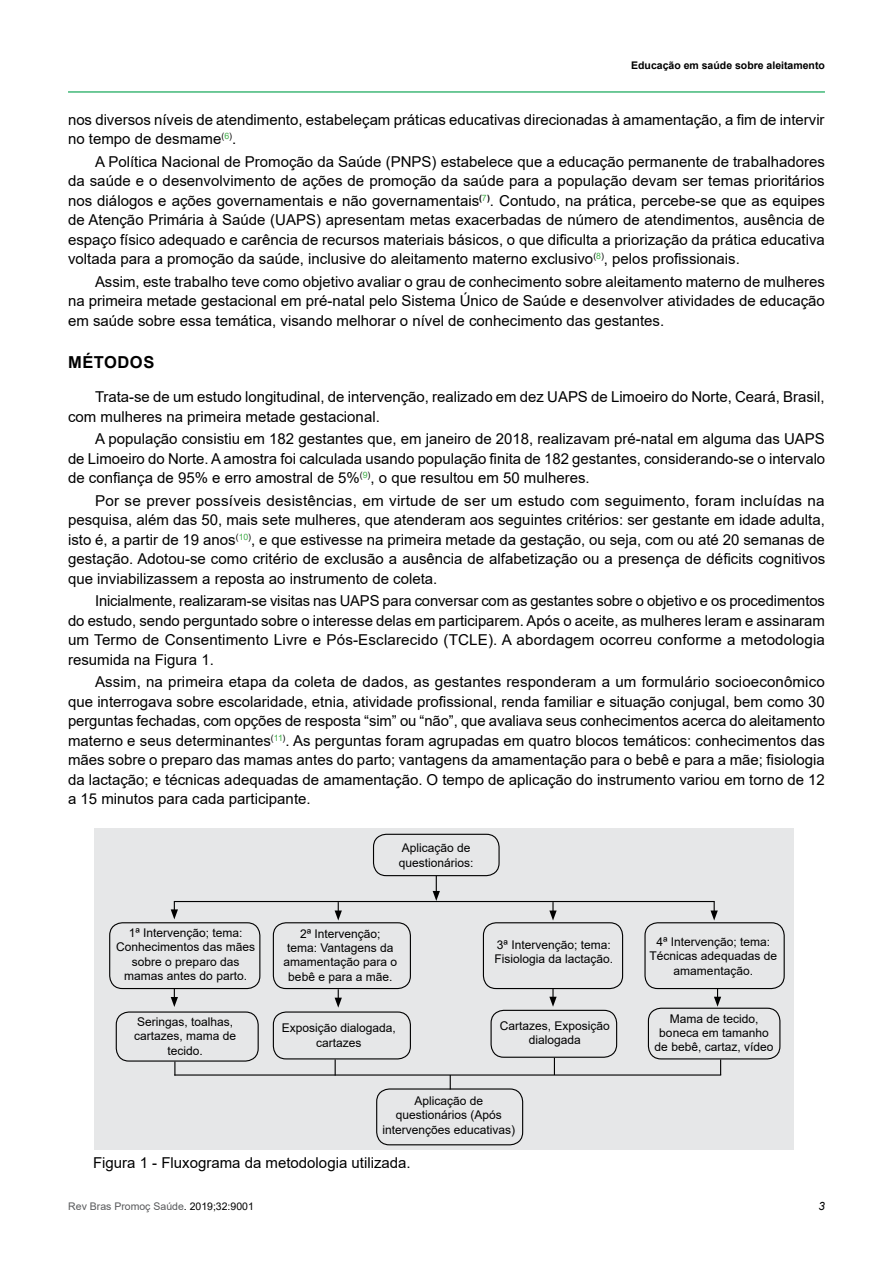
<style>
.page{position:relative;width:893px;height:1263px;background:#fff}
.page>*{position:absolute;margin:0;border:0;box-sizing:border-box;transform-origin:0 0}
.t1{font:700 16.5px "Arial";letter-spacing:.025em;color:#000}
.t2{font:15px/19.5px "Arial";color:#000;text-align:justify}
.t3{font:12px/14.4px "Arial";color:#000;text-align:center}
.t4{font:italic 11.4px "Arial";color:#000}
.t5{font:700 10.5px "Arial";color:#000}
.t6{font:10.5px "Arial";color:#58595b}
.s1{color:#000}
</style>
<div class="page">
<hr style="left:68px;top:91px;width:757px;height:2px;background:#41b878">
<div style="left:94px;top:828px;width:699px;height:321px;background:#e6e7e8"></div>
<div style="left:109px;top:922px;width:151px;height:67px;border:1px solid #000;border-radius:13px"></div>
<div style="left:273px;top:922px;width:138px;height:67px;border:1px solid #000;border-radius:13px"></div>
<div style="left:483px;top:922px;width:140px;height:67px;border:1px solid #000;border-radius:13px"></div>
<div style="left:644px;top:922px;width:141px;height:67px;border:1px solid #000;border-radius:13px"></div>
<div style="left:648px;top:1008px;width:132px;height:51px;border:1px solid #000;border-radius:13px"></div>
<div style="left:490px;top:1010px;width:127px;height:48px;border:1px solid #000;border-radius:13px"></div>
<div style="left:376px;top:1088px;width:147px;height:57px;border:1px solid #000;border-radius:13px"></div>
<div style="left:373px;top:834px;width:127px;height:42px;border:1px solid #000;border-radius:13px"></div>
<div style="left:273px;top:1011px;width:138px;height:48px;border:1px solid #000;border-radius:13px"></div>
<div style="left:116px;top:1011px;width:143px;height:50px;border:1px solid #000;border-radius:13px"></div>
<svg style="left:714px;top:988px;width:7px;height:19px"></svg>
<svg style="left:549px;top:988px;width:8px;height:19px"></svg>
<svg style="left:335px;top:989px;width:7px;height:19px"></svg>
<svg style="left:171px;top:988px;width:7px;height:19px"></svg>
<svg style="left:433px;top:876px;width:7px;height:25px"></svg>
<svg style="left:710px;top:901px;width:8px;height:19px"></svg>
<svg style="left:549px;top:902px;width:8px;height:18px"></svg>
<svg style="left:335px;top:902px;width:7px;height:18px"></svg>
<svg style="left:171px;top:901px;width:7px;height:18px"></svg>
<svg style="left:450px;top:1075px;width:1px;height:14px"></svg>
<svg style="left:335px;top:1059px;width:1px;height:15px"></svg>
<svg style="left:174px;top:1061px;width:1px;height:13px"></svg>
<svg style="left:720px;top:1059px;width:1px;height:15px"></svg>
<svg style="left:554px;top:1058px;width:1px;height:16px"></svg>
<hr style="left:174px;top:901px;width:540px;height:1px;background:#000">
<hr style="left:174px;top:1074px;width:547px;height:1px;background:#000">
<p class="t5" style="left:631px;top:58px;width:195px">Educação em saúde sobre aleitamento</p>
<p class="t2" style="left:68px;top:110px;width:758px">nos diversos níveis de atendimento, estabeleçam práticas educativas direcionadas à amamentação, a fim de intervir no tempo de desmame<sup>(</sup><sup>6</sup><sup>)</sup>.</p>
<p class="t2" style="left:68px;top:152px;width:759px;text-indent:27px">A Política Nacional de Promoção da Saúde (PNPS) estabelece que a educação permanente de trabalhadores da saúde e o desenvolvimento de ações de promoção da saúde para a população devam ser temas prioritários nos diálogos e ações governamentais e não governamentais<sup>(</sup><sup>7</sup><sup>)</sup>. Contudo, na prática, percebe-se que as equipes de Atenção Primária à Saúde (UAPS) apresentam metas exacerbadas de número de atendimentos, ausência de espaço físico adequado e carência de recursos materiais básicos, o que dificulta a priorização da prática educativa voltada para a promoção da saúde, inclusive do aleitamento materno exclusivo<sup>(</sup><sup>8</sup><sup>)</sup>, pelos profissionais.</p>
<p class="t2" style="left:68px;top:272px;width:758px;text-indent:27px">Assim, este trabalho teve como objetivo avaliar o grau de conhecimento sobre aleitamento materno de mulheres na primeira metade gestacional em pré-natal pelo Sistema Único de Saúde e desenvolver atividades de educação em saúde sobre essa temática, visando melhorar o nível de conhecimento das gestantes.</p>
<p class="t1" style="left:68px;top:351px;width:88px">MÉTODOS</p>
<p class="t2" style="left:68px;top:387px;width:758px;text-indent:27px">Trata-se de um estudo longitudinal, de intervenção, realizado em dez UAPS de Limoeiro do Norte, Ceará, Brasil, com mulheres na primeira metade gestacional.</p>
<p class="t2" style="left:68px;top:429px;width:759px;text-indent:27px">A população consistiu em 182 gestantes que, em janeiro de 2018, realizavam pré-natal em alguma das UAPS de Limoeiro do Norte. A amostra foi calculada usando população finita de 182 gestantes, considerando-se o intervalo de confiança de 95% e erro amostral de 5%<sup>(</sup><sup>9</sup><sup>)</sup>, o que resultou em 50 mulheres.</p>
<p class="t2" style="left:68px;top:490px;width:759px;text-indent:27px">Por se prever possíveis desistências, em virtude de ser um estudo com seguimento, foram incluídas na pesquisa, além das 50, mais sete mulheres, que atenderam aos seguintes critérios: ser gestante em idade adulta, isto é, a partir de 19 anos<sup>(</sup><sup>10</sup><sup>)</sup>, e que estivesse na primeira metade da gestação, ou seja, com ou até 20 semanas de gestação. Adotou-se como critério de exclusão a ausência de alfabetização ou a presença de déficits cognitivos que inviabilizassem a reposta ao instrumento de coleta.</p>
<p class="t2" style="left:68px;top:591px;width:758px;text-indent:27px">Inicialmente, realizaram-se visitas nas UAPS para conversar com as gestantes sobre o objetivo e os procedimentos do estudo, sendo perguntado sobre o interesse delas em participarem. Após o aceite, as mulheres leram e assinaram um Termo de Consentimento Livre e Pós-Esclarecido (TCLE). A abordagem ocorreu conforme a metodologia resumida na Figura 1.</p>
<p class="t2" style="left:68px;top:672px;width:758px;text-indent:27px">Assim, na primeira etapa da coleta de dados, as gestantes responderam a um formulário socioeconômico que interrogava sobre escolaridade, etnia, atividade profissional, renda familiar e situação conjugal, bem como 30 perguntas fechadas, com opções de resposta “sim” ou “não”, que avaliava seus conhecimentos acerca do aleitamento materno e seus determinantes<sup>(</sup><sup>11</sup><sup>)</sup>. As perguntas foram agrupadas em quatro blocos temáticos: conhecimentos das mães sobre o preparo das mamas antes do parto; vantagens da amamentação para o bebê e para a mãe; fisiologia da lactação; e técnicas adequadas de amamentação. O tempo de aplicação do instrumento variou em torno de 12 a 15 minutos para cada participante.</p>
<p class="t3" style="left:399px;top:841px;width:76px;text-align:left">Aplicação de questionários:</p>
<p class="t3" style="left:116px;top:925px;width:140px">1ª Intervenção; tema:<br>Conhecimentos das mães sobre o preparo das mamas antes do parto.</p>
<p class="t3" style="left:284px;top:926px;width:115px">2ª Intervenção; tema: Vantagens da amamentação para o bebê e para a mãe.</p>
<p class="t3" style="left:134px;top:1014px;width:104px">Seringas, toalhas, cartazes, mama de tecido.</p>
<p class="t3" style="left:282px;top:1021px;width:116px">Exposição dialogada, cartazes</p>
<p class="t3" style="left:494px;top:937px;width:120px;text-align:left">3ª Intervenção; tema:<br>Fisiologia da lactação.</p>
<p class="t3" style="left:500px;top:1018px;width:112px">Cartazes, Exposição dialogada</p>
<p class="t3" style="left:382px;top:1093px;width:134px">Aplicação de questionários (Após intervenções educativas)</p>
<p class="t2" style="left:93px;top:1153px;width:319px">Figura 1 - Fluxograma da metodologia utilizada.</p>
<p class="t3" style="left:650px;top:934px;width:129px">4ª Intervenção; tema:<br>Técnicas adequadas de amamentação.</p>
<p class="t3" style="left:655px;top:1011px;width:120px">Mama de tecido, boneca em tamanho de bebê, cartaz, vídeo</p>
<p class="t6" style="left:68px;top:1198px;width:187px">Rev Bras Promoç Saúde<span class="s1">. 2019;32:9001</span></p>
<p class="t4" style="left:819px;top:1198px;width:8px">3</p>
</div>
